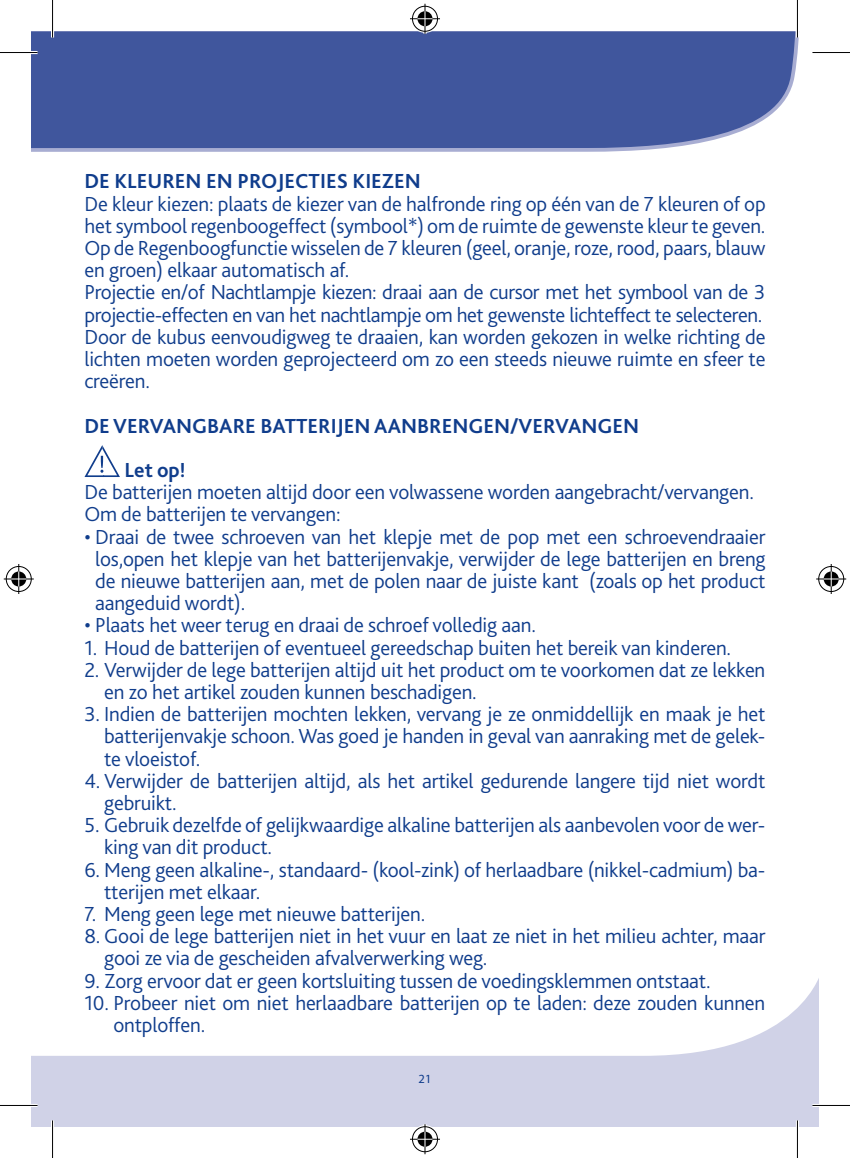
<style>
.page{position:relative;width:850px;height:1158px;background:#fff}
.page>*{position:absolute;margin:0;border:0;box-sizing:border-box;transform-origin:0 0}
.t1{font:300 21.25px/22.2px "Bliss 2";letter-spacing:-.01em;color:#103d8c}
.t2{font:700 21.25px/44.2px "Bliss 2";color:#103d8c}
.t3{font:12.5px "Myriad Pro";color:#103d8c}
</style>
<div class="page">
<svg style="left:31px;top:980px;width:787px;height:146px;fill:#d0d2e7"></svg>
<svg style="left:31px;top:31px;width:769px;height:121px;background:#4b5fa2"></svg>
<svg style="left:84px;top:445px;width:36px;height:32px"></svg>
<hr style="left:0;top:51px;width:38px;height:3px;background:#fff">
<hr style="left:0;top:1103px;width:38px;height:3px;background:#fff">
<hr style="left:812px;top:1103px;width:37px;height:3px;background:#fff">
<hr style="left:51px;top:0;width:3px;height:38px;background:#fff">
<hr style="left:51px;top:1120px;width:3px;height:37px;background:#fff">
<hr style="left:795px;top:0;width:3px;height:38px;background:#fff">
<hr style="left:795px;top:1120px;width:3px;height:37px;background:#fff">
<hr style="left:0;top:52px;width:38px;height:1px;background:#000">
<hr style="left:812px;top:52px;width:37px;height:1px;background:#000">
<hr style="left:0;top:1104px;width:38px;height:1px;background:#000">
<hr style="left:812px;top:1104px;width:37px;height:1px;background:#000">
<hr style="left:52px;top:0;width:1px;height:38px;background:#000">
<hr style="left:52px;top:1120px;width:1px;height:37px;background:#000">
<hr style="left:796px;top:0;width:1px;height:38px;background:#000">
<hr style="left:796px;top:1120px;width:1px;height:37px;background:#000">
<div style="left:410px;top:5px;width:29px;height:28px;border:3px solid #fff;border-radius:50%"></div>
<hr style="left:410px;top:17px;width:30px;height:3px;background:#fff">
<hr style="left:423px;top:4px;width:3px;height:30px;background:#fff">
<div style="left:415px;top:10px;width:19px;height:18px;border:3px solid #fff;border-radius:50%"></div>
<div style="left:412px;top:6px;width:25px;height:26px;border:1px solid #000;border-radius:50%"></div>
<hr style="left:410px;top:18px;width:30px;height:1px;background:#000">
<hr style="left:424px;top:4px;width:1px;height:30px;background:#000">
<svg style="left:417px;top:11px;width:15px;height:15px"></svg>
<div style="left:410px;top:1125px;width:29px;height:28px;border:3px solid #fff;border-radius:50%"></div>
<hr style="left:410px;top:1137px;width:30px;height:3px;background:#fff">
<hr style="left:423px;top:1124px;width:3px;height:30px;background:#fff">
<div style="left:415px;top:1130px;width:19px;height:18px;border:3px solid #fff;border-radius:50%"></div>
<div style="left:412px;top:1126px;width:25px;height:25px;border:1px solid #000;border-radius:50%"></div>
<hr style="left:410px;top:1138px;width:30px;height:1px;background:#000">
<hr style="left:424px;top:1124px;width:1px;height:30px;background:#000">
<svg style="left:417px;top:1131px;width:15px;height:15px"></svg>
<div style="left:5px;top:565px;width:28px;height:28px;border:3px solid #fff;border-radius:50%"></div>
<hr style="left:4px;top:577px;width:30px;height:3px;background:#fff">
<hr style="left:17px;top:564px;width:3px;height:30px;background:#fff">
<div style="left:10px;top:570px;width:18px;height:18px;border:3px solid #fff;border-radius:50%"></div>
<div style="left:6px;top:566px;width:26px;height:25px;border:1px solid #000;border-radius:50%"></div>
<hr style="left:4px;top:578px;width:30px;height:1px;background:#000">
<hr style="left:18px;top:564px;width:1px;height:30px;background:#000">
<svg style="left:11px;top:571px;width:15px;height:15px"></svg>
<div style="left:816px;top:565px;width:28px;height:28px;border:3px solid #fff;border-radius:50%"></div>
<hr style="left:815px;top:577px;width:30px;height:3px;background:#fff">
<hr style="left:829px;top:564px;width:3px;height:30px;background:#fff">
<div style="left:821px;top:570px;width:18px;height:18px;border:3px solid #fff;border-radius:50%"></div>
<div style="left:818px;top:566px;width:25px;height:25px;border:1px solid #000;border-radius:50%"></div>
<hr style="left:815px;top:578px;width:30px;height:1px;background:#000">
<hr style="left:830px;top:564px;width:1px;height:30px;background:#000">
<svg style="left:823px;top:571px;width:15px;height:15px"></svg>
<p class="t2" style="left:84px;top:160px;width:337px">DE KLEUREN EN PROJECTIES KIEZEN</p>
<p class="t1" style="left:84px;top:192px;width:682px">De kleur kiezen: plaats de kiezer van de halfronde ring op één van de 7 kleuren of op het symbool regenboogeffect (symbool*) om de ruimte de gewenste kleur te geven.<br>Op de Regenboogfunctie wisselen de 7 kleuren (geel, oranje, roze, rood, paars, blauw en groen) elkaar automatisch af.<br>Projectie en/of Nachtlampje kiezen: draai aan de cursor met het symbool van de 3 projectie-effecten en van het nachtlampje om het gewenste lichteffect te selecteren.<br>Door de kubus eenvoudigweg te draaien, kan worden gekozen in welke richting de lichten moeten worden geprojecteerd om zo een steeds nieuwe ruimte en sfeer te creëren.</p>
<p class="t2" style="left:124px;top:404px;width:516px;text-indent:-40px">DE VERVANGBARE BATTERIJEN AANBRENGEN/VERVANGEN<br>Let op!</p>
<p class="t1" style="left:84px;top:480px;width:670px">De batterijen moeten altijd door een volwassene worden aangebracht/vervangen.<br>Om de batterijen te vervangen:</p>
<p class="t1" style="left:95px;top:525px;width:671px;text-align:justify;text-indent:-11px">• Draai de twee schroeven van het klepje met de pop met een schroevendraaier los,open het klepje van het batterijenvakje, verwijder de lege batterijen en breng de nieuwe batterijen aan, met de polen naar de juiste kant (zoals op het product aangeduid wordt).</p>
<p class="t1" style="left:84px;top:613px;width:453px">• Plaats het weer terug en draai de schroef volledig aan.</p>
<p class="t1" style="left:84px;top:636px;width:648px">1. Houd de batterijen of eventueel gereedschap buiten het bereik van kinderen.</p>
<p class="t1" style="left:104px;top:658px;width:662px;text-indent:-20px">2. Verwijder de lege batterijen altijd uit het product om te voorkomen dat ze lekken en zo het artikel zouden kunnen beschadigen.</p>
<p class="t1" style="left:104px;top:702px;width:662px;text-align:justify;text-indent:-20px">3. Indien de batterijen mochten lekken, vervang je ze onmiddellijk en maak je het batterijenvakje schoon. Was goed je handen in geval van aanraking met de gelek&shy;te vloeistof.</p>
<p class="t1" style="left:104px;top:769px;width:662px;text-indent:-20px">4. Verwijder de batterijen altijd, als het artikel gedurende langere tijd niet wordt gebruikt.</p>
<p class="t1" style="left:104px;top:813px;width:662px;text-indent:-20px">5. Gebruik dezelfde of gelijkwaardige alkaline batterijen als aanbevolen voor de wer&shy;king van dit product.</p>
<p class="t1" style="left:104px;top:857px;width:662px;text-indent:-20px">6. Meng geen alkaline-, standaard- (kool-zink) of herlaadbare (nikkel-cadmium) ba&shy;tterijen met elkaar.</p>
<p class="t1" style="left:84px;top:902px;width:342px">7. Meng geen lege met nieuwe batterijen.</p>
<p class="t1" style="left:104px;top:924px;width:662px;text-indent:-20px">8. Gooi de lege batterijen niet in het vuur en laat ze niet in het milieu achter, maar gooi ze via de gescheiden afvalverwerking weg.</p>
<p class="t1" style="left:84px;top:968px;width:627px">9. Zorg ervoor dat er geen kortsluiting tussen de voedingsklemmen ontstaat.</p>
<p class="t1" style="left:113px;top:990px;width:653px;text-indent:-29px">10. Probeer niet om niet herlaadbare batterijen op te laden: deze zouden kunnen ontploffen.</p>
<p class="t3" style="left:418px;top:1071px;width:14px">21</p>
</div>
